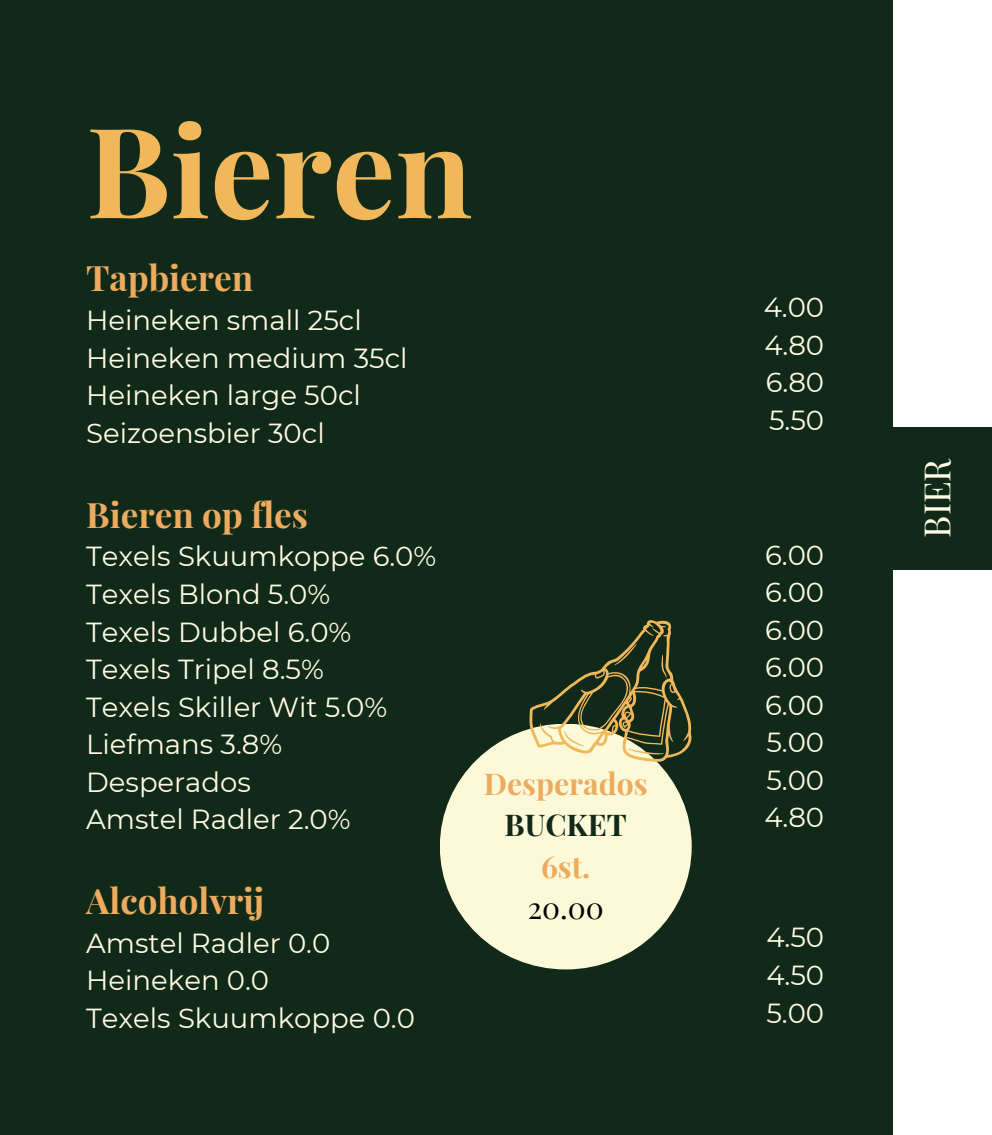
<style>
.page{position:relative;width:992px;height:1135px;background:#fff}
.page>*{position:absolute;margin:0;border:0;box-sizing:border-box;transform-origin:0 0}
.t1{font:700 125.5px "Playfair Display";color:#f0b85b}
.t2{font:35.75px "Playfair Display";color:#fffbe3}
.t3{font:700 35px "Playfair Display";color:#ecab5e}
.t4{font:700 30px "Playfair Display";color:#ecab5e}
.t5{font:700 30px "Playfair Display";color:#112919}
.t6{font:30px "Playfair Display";color:#000}
.t7{font:27.5px "Montserrat";color:#fffbe3}
</style>
<div class="page">
<div style="left:867px;top:427px;width:125px;height:142px;background:#112919"></div>
<div style="left:0;top:0;width:893px;height:1134px;background:#112919"></div>
<div style="left:440px;top:723px;width:251px;height:246px;background:#fcf9d9;border-radius:50%"></div>
<svg style="left:529px;top:620px;width:163px;height:142px"></svg>
<p class="t1" style="left:86px;top:83px;width:388px">Bieren</p>
<h1 class="t3" style="left:86px;top:253px;width:169px">Tapbieren</h1>
<p class="t7" style="left:86px;top:303px;width:277px">Heineken small 25cl</p>
<p class="t7" style="left:86px;top:341px;width:323px">Heineken medium 35cl</p>
<p class="t7" style="left:86px;top:378px;width:276px">Heineken large 50cl</p>
<p class="t7" style="left:86px;top:416px;width:240px">Seizoensbier 30cl</p>
<p class="t3" style="left:86px;top:490px;width:223px">Bieren op fles</p>
<p class="t7" style="left:86px;top:540px;width:352px">Texels Skuumkoppe 6.0%</p>
<p class="t7" style="left:86px;top:577px;width:246px">Texels Blond 5.0%</p>
<p class="t7" style="left:86px;top:615px;width:267px">Texels Dubbel 6.0%</p>
<p class="t7" style="left:86px;top:652px;width:239px">Texels Tripel 8.5%</p>
<p class="t7" style="left:86px;top:690px;width:303px">Texels Skiller Wit 5.0%</p>
<p class="t7" style="left:86px;top:727px;width:198px">Liefmans 3.8%</p>
<p class="t7" style="left:86px;top:765px;width:166px">Desperados</p>
<p class="t7" style="left:86px;top:802px;width:266px">Amstel Radler 2.0%</p>
<p class="t3" style="left:86px;top:876px;width:168px">Alcoholvrij</p>
<p class="t7" style="left:86px;top:926px;width:246px">Amstel Radler 0.0</p>
<p class="t7" style="left:86px;top:963px;width:184px">Heineken 0.0</p>
<p class="t7" style="left:86px;top:1001px;width:330px">Texels Skuumkoppe 0.0</p>
<p class="t4" style="left:484px;top:762px;width:165px">Desperados</p>
<p class="t5" style="left:504px;top:803px;width:124px">BUCKET</p>
<p class="t4" style="left:541px;top:845px;width:51px">6st.</p>
<p class="t6" style="left:528px;top:886px;width:77px">20.00</p>
<p class="t7" style="left:764px;top:290px;width:62px">4.00</p>
<p class="t7" style="left:764px;top:328px;width:61px">4.80</p>
<p class="t7" style="left:766px;top:365px;width:60px">6.80</p>
<p class="t7" style="left:769px;top:403px;width:57px">5.50</p>
<p class="t7" style="left:765px;top:538px;width:61px">6.00</p>
<p class="t7" style="left:765px;top:575px;width:61px">6.00</p>
<p class="t7" style="left:765px;top:613px;width:61px">6.00</p>
<p class="t7" style="left:765px;top:650px;width:61px">6.00</p>
<p class="t7" style="left:765px;top:688px;width:61px">6.00</p>
<p class="t7" style="left:766px;top:725px;width:59px">5.00</p>
<p class="t7" style="left:766px;top:763px;width:59px">5.00</p>
<p class="t7" style="left:764px;top:800px;width:61px">4.80</p>
<p class="t7" style="left:766px;top:920px;width:59px">4.50</p>
<p class="t7" style="left:766px;top:958px;width:59px">4.50</p>
<p class="t7" style="left:766px;top:995px;width:59px">5.00</p>
<p class="t2" style="left:912px;top:537px;width:81px;rotate:-90deg">BIER</p>
</div>
